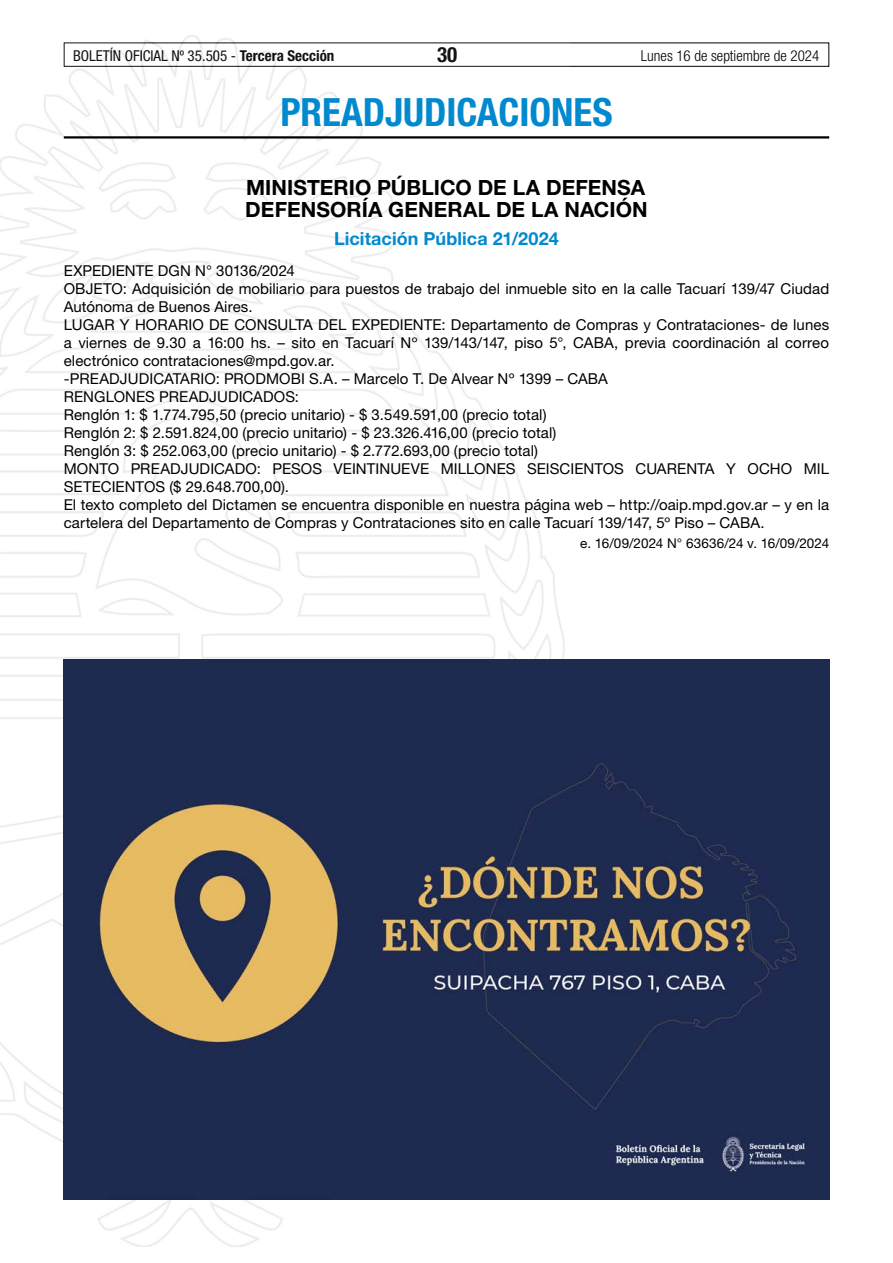
<style>
.page{position:relative;width:893px;height:1263px;background:#fff}
.page>*{position:absolute;margin:0;border:0;box-sizing:border-box;transform-origin:0 0}
.t1{font:700 condensed 39px "Helvetica Neue LT Std";color:#0089cf}
.t2{font:700 21px/22.5px "Helvetica Neue LT Std";letter-spacing:.005em;color:#000}
.t3{font:700 condensed 21px "Helvetica Neue LT Std";color:#000}
.t4{font:700 18px "Helvetica Neue LT Std";letter-spacing:.005em;color:#0089cf}
.t5{font:15px/18px "Helvetica Neue LT Std";letter-spacing:.005em;color:#000}
.t6{font:condensed 15px "Helvetica Neue LT Std";color:#000}
.t7{font:300 condensed 15px "Helvetica Neue LT Std";color:#000}
.t8{font:13.5px "Helvetica Neue LT Std";letter-spacing:.01em;color:#000}
.s1{font-weight:700}
.s2{color:#fff}
</style>
<div class="page">
<div style="left:64px;top:43px;width:765px;height:24px;border:1px solid #000"></div>
<img style="left:0;top:35px;width:569px;height:1211px">
<hr style="left:64px;top:136px;width:765px;height:3px;background:#000">
<img style="left:64px;top:659px;width:765px;height:540px">
<p class="t6" style="left:73px;top:47px;width:263px">BOLETÍN OFICIAL Nº 35.505 - <span class="s1">Tercera Sección</span></p>
<h2 class="t3" style="left:437px;top:42px;width:22px">30</h2>
<p class="t7" style="left:641px;top:47px;width:180px">Lunes 16 de septiembre de 2024</p>
<h1 class="t1" style="left:280px;top:88px;width:334px">PREADJUDICACIONES</h1>
<h2 class="t2" style="left:245px;top:176px;width:416px">MINISTERIO PÚBLICO DE LA DEFENSA <span class="s2">-<br></span>DEFENSORÍA GENERAL DE LA NACIÓN</h2>
<p class="t4" style="left:334px;top:228px;width:226px">Licitación Pública 21/2024</p>
<p class="t5" style="left:64px;top:262px;width:767px">EXPEDIENTE DGN N° 30136/2024<br>OBJETO: Adquisición de mobiliario para puestos de trabajo del inmueble sito en la calle Tacuarí 139/47 Ciudad Autónoma de Buenos Aires.<br>LUGAR Y HORARIO DE CONSULTA DEL EXPEDIENTE: Departamento de Compras y Contrataciones- de lunes a viernes de 9.30 a 16:00 hs. – sito en Tacuarí Nº 139/143/147, piso 5°, CABA, previa coordinación al correo electrónico contrataciones@mpd.gov.ar.<br>-PREADJUDICATARIO: PRODMOBI S.A. – Marcelo T. De Alvear Nº 1399 – CABA<br>RENGLONES PREADJUDICADOS:<br>Renglón 1: $ 1.774.795,50 (precio unitario) - $ 3.549.591,00 (precio total)<br>Renglón 2: $ 2.591.824,00 (precio unitario) - $ 23.326.416,00 (precio total)<br>Renglón 3: $ 252.063,00 (precio unitario) - $ 2.772.693,00 (precio total)<br>MONTO PREADJUDICADO: PESOS VEINTINUEVE MILLONES SEISCIENTOS CUARENTA Y OCHO MIL SETECIENTOS ($ 29.648.700,00).<br>El texto completo del Dictamen se encuentra disponible en nuestra página web – http://oaip.mpd.gov.ar – y en la cartelera del Departamento de Compras y Contrataciones sito en calle Tacuarí 139/147, 5º Piso – CABA.</p>
<p class="t8" style="left:580px;top:535px;width:251px">e. 16/09/2024 N° 63636/24 v. 16/09/2024</p>
</div>
